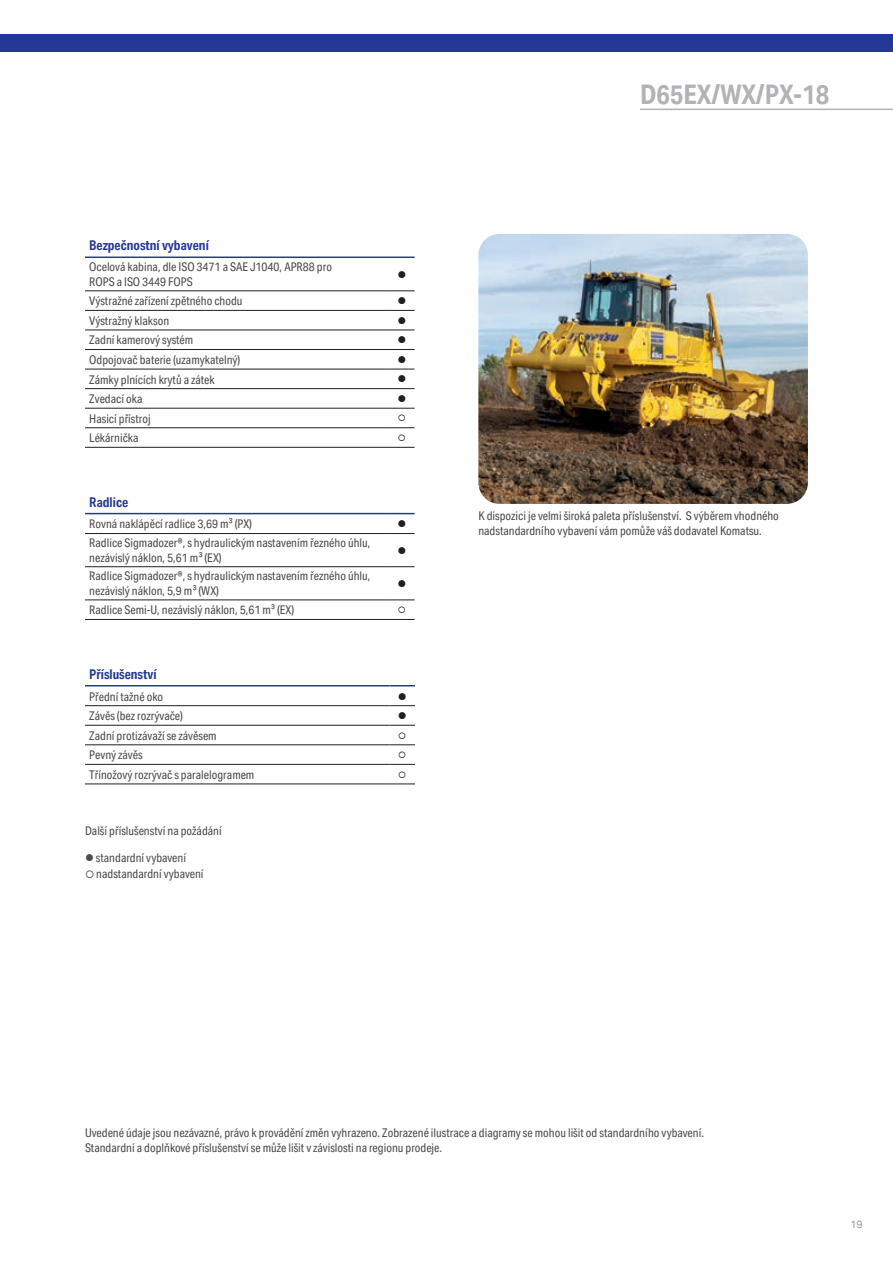
<style>
.page{position:relative;width:893px;height:1263px;background:#fff}
.page>*{position:absolute;margin:0;border:0;box-sizing:border-box;transform-origin:0 0}
.t1{font:700 27px "Aktiv Grotesk Cd";color:#b2b3b7}
.t2{font:700 13.5px "Aktiv Grotesk Cd";color:#263895}
.t3{font:12px/14.4px "Aktiv Grotesk Cd";color:#4b4c4d}
.t4{font:12px "Wingdings";color:#231f20}
.t5{font:10.5px "Aktiv Grotesk";color:#939598}
</style>
<div class="page">
<img style="left:478px;top:234px;width:330px;height:270px">
<hr style="left:85px;top:290px;width:304px;height:1px;background:#231f20">
<svg style="left:389px;top:290px;width:26px;height:1px"></svg>
<hr style="left:85px;top:310px;width:304px;height:1px;background:#231f20">
<svg style="left:389px;top:310px;width:26px;height:1px"></svg>
<hr style="left:85px;top:330px;width:304px;height:1px;background:#231f20">
<svg style="left:389px;top:330px;width:26px;height:1px"></svg>
<hr style="left:85px;top:349px;width:304px;height:1px;background:#231f20">
<svg style="left:389px;top:349px;width:26px;height:1px"></svg>
<hr style="left:85px;top:369px;width:304px;height:1px;background:#231f20">
<hr style="left:85px;top:388px;width:304px;height:1px;background:#231f20">
<hr style="left:85px;top:408px;width:304px;height:1px;background:#231f20">
<hr style="left:85px;top:427px;width:304px;height:1px;background:#231f20">
<hr style="left:85px;top:447px;width:304px;height:1px;background:#231f20">
<svg style="left:389px;top:388px;width:26px;height:1px"></svg>
<svg style="left:389px;top:408px;width:26px;height:1px"></svg>
<svg style="left:389px;top:427px;width:26px;height:1px"></svg>
<svg style="left:389px;top:369px;width:26px;height:1px"></svg>
<svg style="left:389px;top:447px;width:26px;height:1px"></svg>
<hr style="left:85px;top:256px;width:304px;height:2px;background:#263895">
<hr style="left:389px;top:256px;width:26px;height:2px;background:#263895">
<hr style="left:85px;top:533px;width:304px;height:1px;background:#231f20">
<hr style="left:85px;top:566px;width:304px;height:1px;background:#231f20">
<hr style="left:85px;top:599px;width:304px;height:1px;background:#231f20">
<hr style="left:85px;top:619px;width:304px;height:1px;background:#231f20">
<svg style="left:389px;top:619px;width:26px;height:1px"></svg>
<svg style="left:389px;top:566px;width:26px;height:1px"></svg>
<svg style="left:389px;top:599px;width:26px;height:1px"></svg>
<hr style="left:85px;top:513px;width:304px;height:1px;background:#263895">
<svg style="left:389px;top:513px;width:26px;height:1px"></svg>
<svg style="left:389px;top:533px;width:26px;height:1px"></svg>
<hr style="left:85px;top:705px;width:304px;height:1px;background:#231f20">
<svg style="left:389px;top:705px;width:26px;height:1px"></svg>
<hr style="left:85px;top:725px;width:304px;height:1px;background:#231f20">
<hr style="left:85px;top:744px;width:304px;height:1px;background:#231f20">
<hr style="left:85px;top:764px;width:304px;height:1px;background:#231f20">
<svg style="left:389px;top:764px;width:26px;height:1px"></svg>
<hr style="left:85px;top:783px;width:304px;height:1px;background:#231f20">
<svg style="left:389px;top:725px;width:26px;height:1px"></svg>
<svg style="left:389px;top:744px;width:26px;height:1px"></svg>
<hr style="left:85px;top:685px;width:304px;height:1px;background:#263895">
<svg style="left:389px;top:685px;width:26px;height:1px"></svg>
<hr style="left:640px;top:109px;width:253px;height:1px;background:#b2b3b7">
<div style="left:0;top:34px;width:893px;height:17px;background:#263895"></div>
<svg style="left:389px;top:783px;width:26px;height:1px"></svg>
<p class="t2" style="left:89px;top:238px;width:121px">Bezpečnostní vybavení</p>
<p class="t3" style="left:89px;top:260px;width:244px">Ocelová kabina, dle ISO 3471 a SAE J1040, APR88 pro<br>ROPS a ISO 3449 FOPS</p>
<p class="t4" style="left:397px;top:268px;width:10px">●</p>
<p class="t3" style="left:89px;top:294px;width:155px">Výstražné zařízení zpětného chodu</p>
<p class="t4" style="left:397px;top:294px;width:10px">●</p>
<p class="t3" style="left:89px;top:313px;width:81px">Výstražný klakson</p>
<p class="t4" style="left:397px;top:314px;width:10px">●</p>
<p class="t3" style="left:89px;top:333px;width:105px">Zadní kamerový systém</p>
<p class="t4" style="left:397px;top:334px;width:10px">●</p>
<p class="t3" style="left:89px;top:353px;width:153px">Odpojovač baterie (uzamykatelný)</p>
<p class="t4" style="left:397px;top:353px;width:10px">●</p>
<p class="t3" style="left:89px;top:372px;width:127px">Zámky plnících krytů a zátek</p>
<p class="t4" style="left:397px;top:373px;width:10px">●</p>
<p class="t3" style="left:89px;top:392px;width:55px">Zvedací oka</p>
<p class="t4" style="left:397px;top:392px;width:10px">●</p>
<p class="t3" style="left:89px;top:411px;width:63px">Hasicí přístroj</p>
<p class="t3" style="left:89px;top:431px;width:51px">Lékárnička</p>
<p class="t2" style="left:89px;top:494px;width:40px">Radlice</p>
<p class="t3" style="left:89px;top:517px;width:164px">Rovná naklápěcí radlice 3,69 m³ (PX)</p>
<p class="t4" style="left:397px;top:518px;width:10px">●</p>
<p class="t3" style="left:89px;top:536px;width:283px">Radlice Sigmadozer®, s hydraulickým nastavením řezného úhlu, nezávislý náklon, 5,61 m³ (EX)</p>
<p class="t4" style="left:397px;top:544px;width:10px">●</p>
<p class="t3" style="left:89px;top:569px;width:283px">Radlice Sigmadozer®, s hydraulickým nastavením řezného úhlu, nezávislý náklon, 5,9 m³ (WX)</p>
<p class="t4" style="left:397px;top:577px;width:10px">●</p>
<p class="t3" style="left:89px;top:603px;width:206px">Radlice Semi-U, nezávislý náklon, 5,61 m³ (EX)</p>
<p class="t2" style="left:89px;top:666px;width:69px">Příslušenství</p>
<p class="t3" style="left:89px;top:689px;width:76px">Přední tažné oko</p>
<p class="t4" style="left:398px;top:690px;width:10px">●</p>
<p class="t3" style="left:89px;top:709px;width:95px">Závěs (bez rozrývače)</p>
<p class="t4" style="left:398px;top:709px;width:10px">●</p>
<p class="t3" style="left:89px;top:728px;width:129px">Zadní protizávaží se závěsem</p>
<p class="t3" style="left:89px;top:748px;width:55px">Pevný závěs</p>
<p class="t3" style="left:89px;top:767px;width:167px">Třínožový rozrývač s paralelogramem</p>
<p class="t3" style="left:85px;top:824px;width:138px">Další příslušenství na požádání</p>
<p class="t3" style="left:85px;top:850px;width:102px">● standardní vybavení</p>
<p class="t3" style="left:85px;top:867px;width:120px">○ nadstandardní vybavení</p>
<h1 class="t1" style="left:640px;top:79px;width:191px">D65EX/WX/PX-18</h1>
<p class="t3" style="left:478px;top:508px;width:302px;line-height:15px">K dispozici je velmi široká paleta příslušenství. S výběrem vhodného nadstandardního vybavení vám pomůže váš dodavatel Komatsu.</p>
<p class="t3" style="left:85px;top:1126px;width:620px;line-height:15px">Uvedené údaje jsou nezávazné, právo k provádění změn vyhrazeno. Zobrazené ilustrace a diagramy se mohou lišit od standardního vybavení.<br>Standardní a doplňkové příslušenství se může lišit v závislosti na regionu prodeje.</p>
<p class="t5" style="left:850px;top:1218px;width:14px">19</p>
</div>
